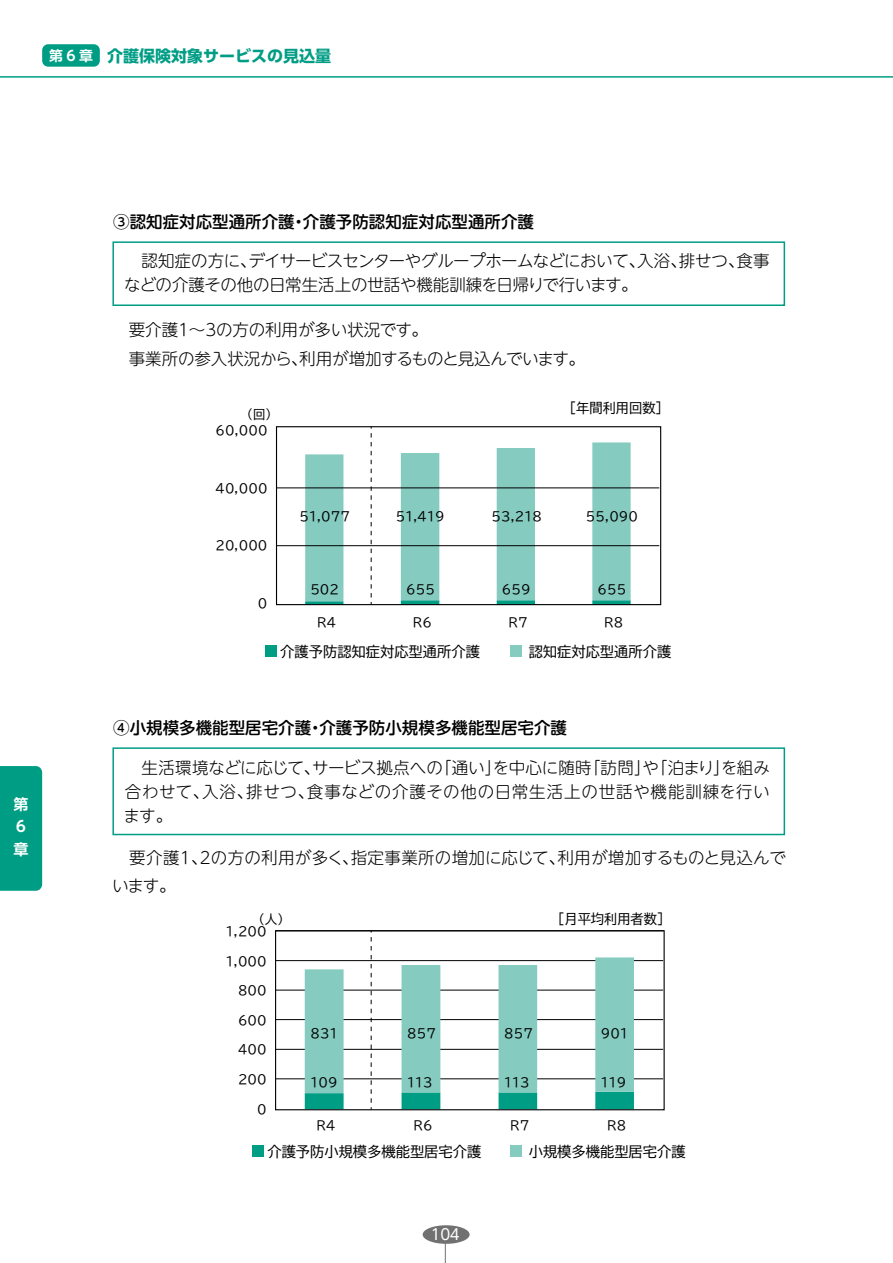
<style>
.page{position:relative;width:893px;height:1263px;background:#fff}
.page>*{position:absolute;margin:0;border:0;box-sizing:border-box;transform-origin:0 0}
.t1{font:300 16.5px/24px "UD Shin M Go Pr 6";color:#000}
.t2{font:300 16.5px/24px "UD Shin M Go Pr 6";letter-spacing:-.025em;color:#000}
.t3{font:500 16.5px "UD Shin M Go Pr 6";color:#000}
.t4{font:700 16.05px "UD Shin Go Pro";color:#009d85}
.t5{font:15px "UD Shin Go Pro";color:#fff}
.t6{font:700 15px/22.5px "UD Shin Go Pro De";color:#fff}
.t7{font:14.25px "BIZ UDP Gothic";color:#000}
.t8{font:13.5px "BIZ UDP Gothic";color:#000}
.t9{font:12.45px "BIZ UDP Gothic";letter-spacing:.01em;color:#000}
.s1{font-family:"UD Shin Go Pro De";font-size:13.8px;color:#fff}
</style>
<div class="page">
<div style="left:423px;top:1225px;width:47px;height:19px;background:#727171;border-radius:50%"></div>
<hr style="left:0;top:76px;width:893px;height:2px;background:#009d85">
<svg style="left:445px;top:1244px;width:1px;height:19px"></svg>
<div style="left:112px;top:241px;width:673px;height:65px;border:2px solid #009d85"></div>
<div style="left:112px;top:747px;width:673px;height:88px;border:2px solid #009d85"></div>
<svg style="left:305px;top:442px;width:326px;height:160px"></svg>
<hr style="left:276px;top:488px;width:383px;height:1px;background:#000">
<hr style="left:276px;top:545px;width:383px;height:1px;background:#000">
<hr style="left:592px;top:601px;width:39px;height:3px;background:#009d85">
<hr style="left:497px;top:601px;width:38px;height:3px;background:#009d85">
<hr style="left:401px;top:601px;width:38px;height:3px;background:#009d85">
<hr style="left:305px;top:602px;width:38px;height:2px;background:#009d85">
<div style="left:276px;top:426px;width:385px;height:179px;border:1px solid #000"></div>
<hr style="left:276px;top:960px;width:387px;height:1px;background:#000">
<hr style="left:276px;top:990px;width:387px;height:1px;background:#000">
<hr style="left:276px;top:1019px;width:387px;height:1px;background:#000">
<hr style="left:276px;top:1049px;width:387px;height:1px;background:#000">
<hr style="left:276px;top:1078px;width:387px;height:1px;background:#000">
<svg style="left:305px;top:930px;width:329px;height:179px"></svg>
<div style="left:42px;top:44px;width:58px;height:23px;background:#009d85;border-radius:6px"></div>
<div style="left:265px;top:645px;width:11px;height:12px;background:#009d85"></div>
<div style="left:510px;top:645px;width:12px;height:12px;background:#85cbbf"></div>
<div style="left:252px;top:1145px;width:12px;height:12px;background:#009d85"></div>
<div style="left:510px;top:1145px;width:12px;height:12px;background:#85cbbf"></div>
<div style="left:0;top:766px;width:42px;height:125px;background:#009d85"></div>
<p class="t4" style="left:49px;top:43px;width:284px"><span class="s1">第 6 章</span> 介護保険対象サービスの見込量</p>
<p class="t6" style="left:14px;top:792px;width:16px">第<br>６章</p>
<p class="t3" style="left:113px;top:207px;width:422px">③認知症対応型通所介護・介護予防認知症対応型通所介護</p>
<p class="t2" style="left:124px;top:248px;width:647px">　認知症の方に、デイサービスセンターやグループホームなどにおいて、入浴、排せつ、食事などの介護その他の日常生活上の世話や機能訓練を日帰りで行います。</p>
<p class="t1" style="left:112px;top:314px;width:474px;line-height:28.8px">　要介護1～3の方の利用が多い状況です。<br>　事業所の参入状況から、利用が増加するものと見込んでいます。</p>
<p class="t8" style="left:570px;top:401px;width:94px">［年間利用回数］</p>
<p class="t9" style="left:247px;top:408px;width:26px">（回）</p>
<p class="t9" style="left:215px;top:424px;width:54px">60,000</p>
<p class="t9" style="left:215px;top:482px;width:54px">40,000</p>
<p class="t9" style="left:215px;top:539px;width:54px">20,000</p>
<p class="t9" style="left:258px;top:597px;width:11px">0</p>
<p class="t9" style="left:299px;top:510px;width:52px">51,077</p>
<p class="t9" style="left:396px;top:510px;width:50px">51,419</p>
<p class="t9" style="left:491px;top:510px;width:52px">53,218</p>
<p class="t9" style="left:586px;top:510px;width:54px">55,090</p>
<p class="t9" style="left:310px;top:582px;width:30px">502</p>
<p class="t9" style="left:406px;top:582px;width:30px">655</p>
<p class="t9" style="left:502px;top:582px;width:30px">659</p>
<p class="t9" style="left:597px;top:582px;width:30px">655</p>
<p class="t9" style="left:317px;top:616px;width:21px">R4</p>
<p class="t9" style="left:413px;top:616px;width:21px">R6</p>
<p class="t9" style="left:508px;top:616px;width:21px">R7</p>
<p class="t9" style="left:604px;top:616px;width:21px">R8</p>
<p class="t7" style="left:280px;top:644px;width:201px">介護予防認知症対応型通所介護</p>
<p class="t7" style="left:529px;top:644px;width:144px">認知症対応型通所介護</p>
<p class="t3" style="left:113px;top:713px;width:455px">④小規模多機能型居宅介護・介護予防小規模多機能型居宅介護</p>
<p class="t1" style="left:124px;top:754px;width:648px;text-align:justify">　生活環境などに応じて、サービス拠点への「通い」を中心に随時「訪問」や「泊まり」を組み合わせて、入浴、排せつ、食事などの介護その他の日常生活上の世話や機能訓練を行います。</p>
<p class="t1" style="left:112px;top:842px;width:675px;line-height:28.5px">　要介護1、2の方の利用が多く、指定事業所の増加に応じて、利用が増加するものと見込んでいます。</p>
<p class="t9" style="left:259px;top:913px;width:27px">（人）</p>
<p class="t8" style="left:558px;top:912px;width:107px">［月平均利用者数］</p>
<p class="t9" style="left:226px;top:925px;width:42px">1,200</p>
<p class="t9" style="left:226px;top:955px;width:42px">1,000</p>
<p class="t9" style="left:238px;top:984px;width:30px">800</p>
<p class="t9" style="left:238px;top:1014px;width:30px">600</p>
<p class="t9" style="left:238px;top:1043px;width:30px">400</p>
<p class="t9" style="left:238px;top:1073px;width:30px">200</p>
<p class="t9" style="left:257px;top:1102px;width:11px">0</p>
<p class="t9" style="left:310px;top:1027px;width:29px">831</p>
<p class="t9" style="left:407px;top:1027px;width:30px">857</p>
<p class="t9" style="left:504px;top:1027px;width:30px">857</p>
<p class="t9" style="left:601px;top:1027px;width:29px">901</p>
<p class="t9" style="left:310px;top:1076px;width:29px">109</p>
<p class="t9" style="left:407px;top:1076px;width:27px">113</p>
<p class="t9" style="left:504px;top:1076px;width:27px">113</p>
<p class="t9" style="left:601px;top:1076px;width:27px">119</p>
<p class="t9" style="left:316px;top:1118px;width:21px">R4</p>
<p class="t9" style="left:413px;top:1118px;width:21px">R6</p>
<p class="t9" style="left:510px;top:1118px;width:21px">R7</p>
<p class="t9" style="left:607px;top:1118px;width:21px">R8</p>
<p class="t7" style="left:267px;top:1145px;width:215px">介護予防小規模多機能型居宅介護</p>
<p class="t7" style="left:529px;top:1145px;width:158px">小規模多機能型居宅介護</p>
<p class="t5" style="left:431px;top:1222px;width:30px">104</p>
</div>
